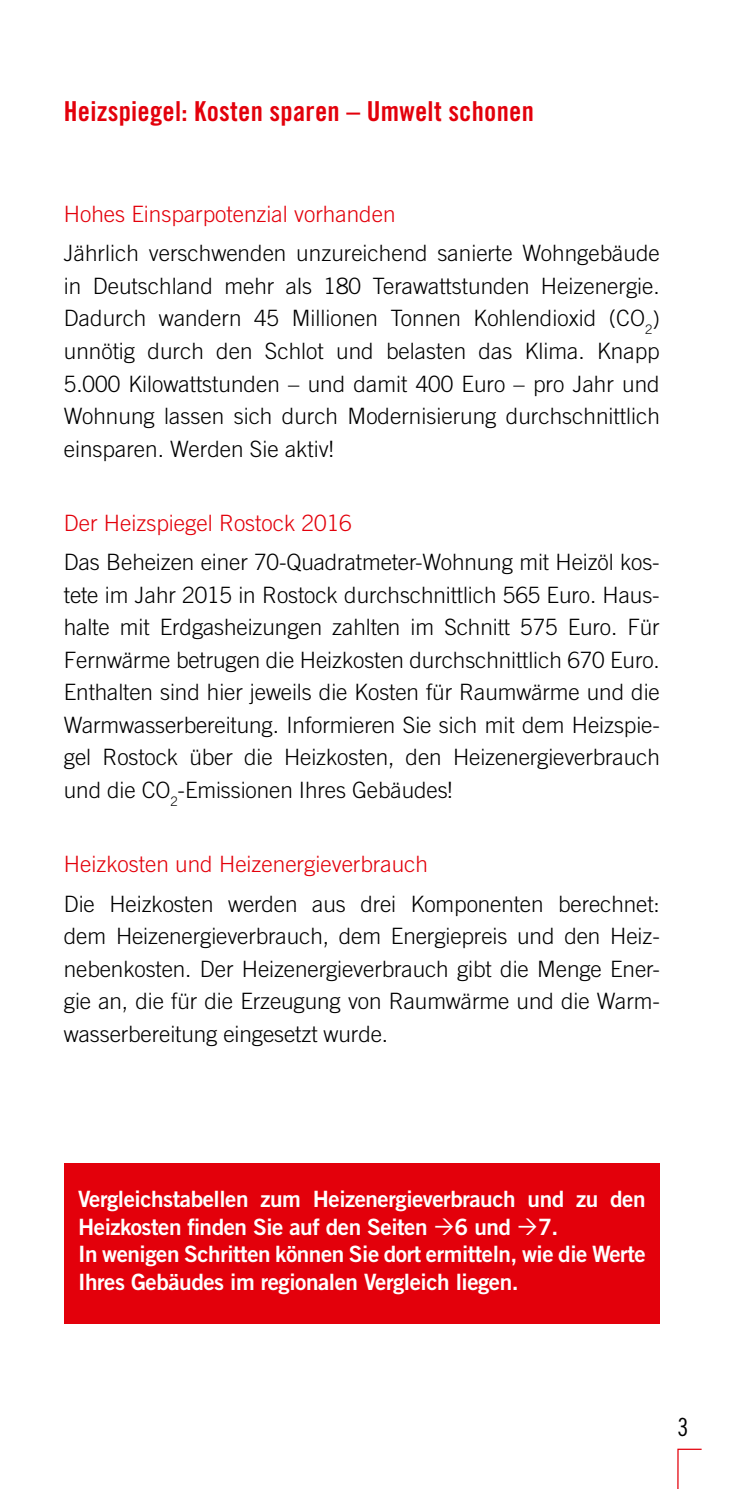
<style>
.page{position:relative;width:745px;height:1489px;background:#fff}
.page>*{position:absolute;margin:0;border:0;box-sizing:border-box;transform-origin:0 0}
.t1{font:27.5px "Trade Gothic LT Std Bd Cn 20";letter-spacing:.01em;color:#e3000b}
.t2{font:25px "Trade Gothic LT Std Cn 18";color:#000}
.t3{font:300 22.5px/32.5px "Trade Gothic LT Std";letter-spacing:-.005em;color:#000;text-align:justify}
.t4{font:22.5px/27.5px "Trade Gothic LT Std Bd 2";letter-spacing:-.02em;color:#fff}
.t5{font:300 22.5px "Trade Gothic LT Std";color:#e3000b}
</style>
<div class="page">
<svg style="left:677px;top:1448px;width:25px;height:40px"></svg>
<div style="left:64px;top:1162px;width:595px;height:161px;background:#e3000b"></div>
<p class="t1" style="left:64px;top:94px;width:471px">Heizspiegel: Kosten sparen – Umwelt schonen</p>
<p class="t5" style="left:64px;top:200px;width:333px">Hohes Einsparpotenzial vorhanden</p>
<p class="t3" style="left:64px;top:237px;width:597px">Jährlich verschwenden unzureichend sanierte Wohngebäude in Deutschland mehr als 180 Terawattstunden Heizenergie.<br>Dadurch wandern 45 Millionen Tonnen Kohlendioxid (CO<sub>2</sub>) unnötig durch den Schlot und belasten das Klima. Knapp 5.000 Kilowattstunden – und damit 400 Euro – pro Jahr und Wohnung lassen sich durch Modernisierung durchschnittlich einsparen. Werden Sie aktiv!</p>
<p class="t5" style="left:64px;top:509px;width:289px">Der Heizspiegel Rostock 2016</p>
<p class="t3" style="left:64px;top:546px;width:597px">Das Beheizen einer 70-Quadratmeter-Wohnung mit Heizöl kos&shy;tete im Jahr 2015 in Rostock durchschnittlich 565 Euro. Haus&shy;halte mit Erdgasheizungen zahlten im Schnitt 575 Euro. Für Fernwärme betrugen die Heizkosten durchschnittlich 670 Euro.<br>Enthalten sind hier jeweils die Kosten für Raumwärme und die Warmwasserbereitung. Informieren Sie sich mit dem Heizspie&shy;gel Rostock über die Heizkosten, den Heizenergieverbrauch und die CO<sub>2</sub>-Emissionen Ihres Gebäudes!</p>
<p class="t5" style="left:64px;top:850px;width:365px">Heizkosten und Heizenergieverbrauch</p>
<p class="t3" style="left:64px;top:887px;width:597px">Die Heizkosten werden aus drei Komponenten berechnet: dem Heizenergieverbrauch, dem Energiepreis und den Heiz&shy;nebenkosten. Der Heizenergieverbrauch gibt die Menge Ener&shy;gie an, die für die Erzeugung von Raumwärme und die Warm&shy;wasserbereitung eingesetzt wurde.</p>
<p class="t4" style="left:78px;top:1185px;width:568px">Vergleichstabellen zum Heizenergieverbrauch und zu den Heizkosten finden Sie auf den Seiten 6 und 7.<br>In wenigen Schritten können Sie dort ermitteln, wie die Werte Ihres Gebäudes im regionalen Vergleich liegen.</p>
<p class="t2" style="left:677px;top:1412px;width:13px">3</p>
</div>
